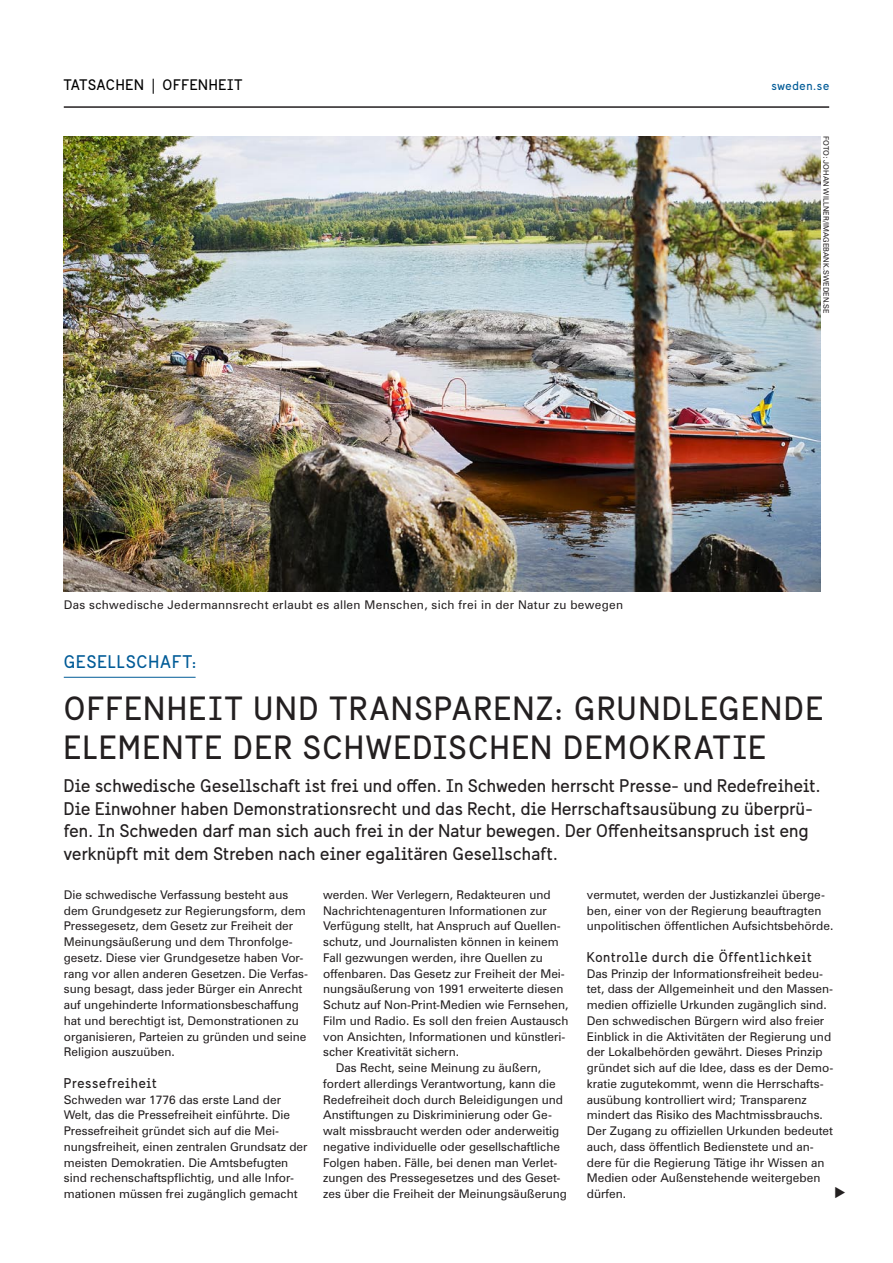
<style>
.page{position:relative;width:893px;height:1263px;background:#fff}
.page>*{position:absolute;margin:0;border:0;box-sizing:border-box;transform-origin:0 0}
.t1{font:33px "Sweden Sans";letter-spacing:.065em;color:#231f20}
.t2{font:18px/22.5px "Sweden Sans";letter-spacing:.01em;color:#231f20}
.t3{font:18px "Sweden Sans";letter-spacing:.055em;color:#005b97}
.t4{font:15px "Sweden Sans";letter-spacing:.05em;color:#000}
.t5{font:13.8px "Sweden Sans";letter-spacing:.05em;color:#231f20}
.t6{font:12px/15.8px "Zurich BT";color:#231f20}
.t7{font:12px "Zurich BT";letter-spacing:.025em;color:#231f20}
.t8{font:12px "Sweden Sans";letter-spacing:.05em;color:#005b97}
.t9{font:7.5px "Zurich BT";color:#231f20}
</style>
<div class="page">
<img style="left:64px;top:136px;width:757px;height:455px">
<hr style="left:64px;top:677px;width:132px;height:1px;background:#005b97">
<hr style="left:64px;top:106px;width:765px;height:2px;background:#231f20">
<p class="t4" style="left:64px;top:76px;width:177px">Tatsachen | Offenheit</p>
<p class="t7" style="left:64px;top:597px;width:561px">Das schwedische Jedermannsrecht erlaubt es allen Menschen, sich frei in der Natur zu bewegen</p>
<p class="t8" style="left:771px;top:78px;width:59px">sweden.se</p>
<p class="t9" style="left:831px;top:136px;width:179px;rotate:90deg">FOTO: JOHAN WILLNER/IMAGEBANK.SWEDEN.SE</p>
<h2 class="t3" style="left:64px;top:651px;width:134px">Gesellschaft:</h2>
<h1 class="t1" style="left:64px;top:689px;width:44px">OFFENHEI</h1>
<h1 class="t1" style="left:225px;top:689px;width:167px">T UND TRANS</h1>
<h1 class="t1" style="left:434px;top:689px;width:387px">PARENZ: GRUNDLEGEN DE</h1>
<h1 class="t1" style="left:64px;top:728px;width:260px">ELEMENTE DER SCH</h1>
<h1 class="t1" style="left:366px;top:728px;width:88px">WEDISCHEN</h1>
<h1 class="t1" style="left:563px;top:728px;width:186px">DEMOKRATIE</h1>
<p class="t2" style="left:64px;top:775px;width:758px">Die schwedische Gesellschaft ist frei und offen. In Schweden herrscht Presse- und Redefreiheit.<br>Die Einwohner haben Demonstrationsrecht und das Recht, die Herrschaftsausübung zu überprü&shy;fen. In Schweden darf man sich auch frei in der Natur bewegen. Der Offenheitsanspruch ist eng verknüpft mit dem Streben nach einer egalitären Gesellschaft.</p>
<p class="t6" style="left:64px;top:887px;width:246px">Die schwedische Verfassung besteht aus dem Grundgesetz zur Regierungsform, dem Pressegesetz, dem Gesetz zur Freiheit der Meinungsäußerung und dem Thronfolge&shy;gesetz. Diese vier Grundgesetze haben Vor&shy;rang vor allen anderen Gesetzen. Die Verfas&shy;sung besagt, dass jeder Bürger ein Anrecht auf ungehinderte Informationsbeschaffung hat und berechtigt ist, Demonstrationen zu organisieren, Parteien zu gründen und seine Religion auszuüben.</p>
<p class="t5" style="left:64px;top:1075px;width:94px">Pressefreiheit</p>
<p class="t6" style="left:64px;top:1091px;width:245px">Schweden war 1776 das erste Land der Welt, das die Pressefreiheit einführte. Die Pressefreiheit gründet sich auf die Mei&shy;nungsfreiheit, einen zentralen Grundsatz der meisten Demokratien. Die Amtsbefugten sind rechenschaftspflichtig, und alle Infor&shy;mationen müssen frei zugänglich gemacht</p>
<p class="t6" style="left:323px;top:887px;width:229px">werden. Wer Verlegern, Redakteuren und</p>
<p class="t6" style="left:323px;top:902px;width:225px">Nachrichtenagenturen Informationen zur</p>
<p class="t6" style="left:323px;top:918px;width:239px">Verfügung stellt, hat Anspruch auf Quellen-</p>
<p class="t6" style="left:323px;top:934px;width:237px">schutz, und Journalisten können in keinem</p>
<p class="t6" style="left:323px;top:950px;width:221px">Fall gezwungen werden, ihre Quellen zu</p>
<p class="t6" style="left:323px;top:965px;width:243px">offenbaren. Das Gesetz zur Freiheit der Mei-</p>
<p class="t6" style="left:323px;top:981px;width:242px">nungsäußerung von 1991 erweiterte diesen</p>
<p class="t6" style="left:323px;top:997px;width:247px">Schutz auf Non-Print-Medien wie Fernsehen,</p>
<p class="t6" style="left:323px;top:1013px;width:247px">Film und Radio. Es soll den freien Austausch</p>
<p class="t6" style="left:323px;top:1028px;width:244px">von Ansichten, Informationen und künstleri-</p>
<p class="t6" style="left:323px;top:1044px;width:137px">scher Kreativität sichern.</p>
<p class="t6" style="left:336px;top:1060px;width:207px">Das Recht, seine Meinung zu äußern,</p>
<p class="t6" style="left:323px;top:1076px;width:234px">fordert allerdings Verantwortung, kann die</p>
<p class="t6" style="left:323px;top:1091px;width:241px">Redefreiheit doch durch Beleidigungen und</p>
<p class="t6" style="left:323px;top:1107px;width:230px">Anstiftungen zu Diskriminierung oder Ge-</p>
<p class="t6" style="left:323px;top:1123px;width:238px">walt missbraucht werden oder anderweitig</p>
<p class="t6" style="left:323px;top:1139px;width:238px">negative individuelle oder gesellschaftliche</p>
<p class="t6" style="left:323px;top:1154px;width:236px">Folgen haben. Fälle, bei denen man Verlet-</p>
<p class="t6" style="left:323px;top:1170px;width:239px">zungen des Pressegesetzes und des Geset-</p>
<p class="t6" style="left:323px;top:1186px;width:245px">zes über die Freiheit der Meinungsäußerung</p>
<p class="t6" style="left:587px;top:886px;width:248px">vermutet, werden der Justizkanzlei überge&shy;ben, einer von der Regierung beauftragten unpolitischen öffentlichen Aufsichtsbehörde.</p>
<p class="t5" style="left:587px;top:949px;width:226px">Kontrolle durch die Öffentlichkeit</p>
<p class="t6" style="left:587px;top:965px;width:248px">Das Prinzip der Informationsfreiheit bedeu&shy;tet, dass der Allgemeinheit und den Massen&shy;medien offizielle Urkunden zugänglich sind.<br>Den schwedischen Bürgern wird also freier Einblick in die Aktivitäten der Regierung und der Lokalbehörden gewährt. Dieses Prinzip gründet sich auf die Idee, dass es der Demo&shy;kratie zugutekommt, wenn die Herrschafts&shy;ausübung kontrolliert wird; Transparenz mindert das Risiko des Machtmissbrauchs.<br>Der Zugang zu offiziellen Urkunden bedeutet auch, dass öffentlich Bedienstete und an&shy;dere für die Regierung Tätige ihr Wissen an Medien oder Außenstehende weitergeben dürfen.</p>
</div>
